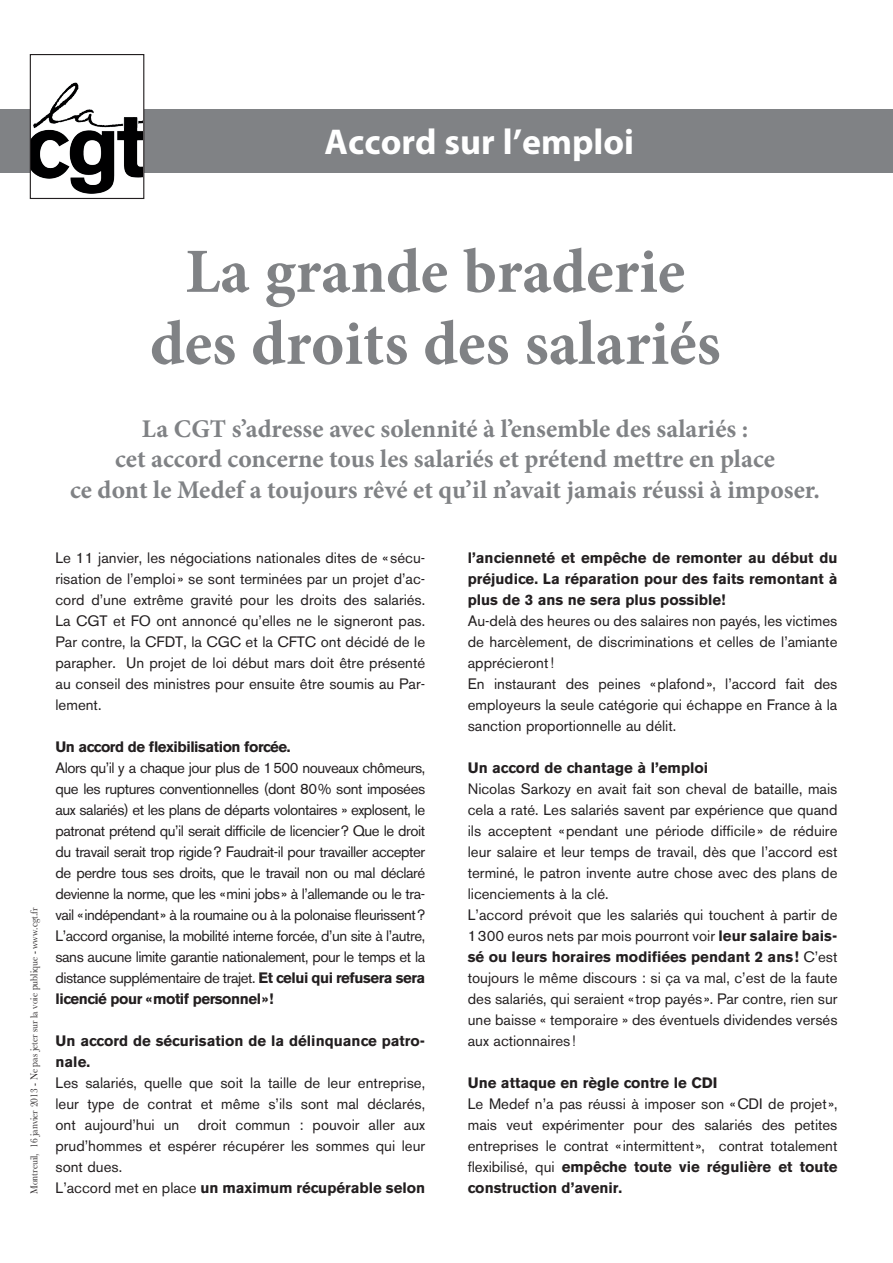
<style>
.page{position:relative;width:893px;height:1263px;background:#fff}
.page>*{position:absolute;margin:0;border:0;box-sizing:border-box;transform-origin:0 0}
.t1{font:700 63px/72px "Minion Pro";color:#808285;text-align:center}
.t2{font:700 36px "Myriad Pro";color:#fff}
.t3{font:700 25.5px/30.6px "Minion Pro";color:#808285;text-align:center}
.t4{font:15px/21px "Akzidenz Grotesk BE";color:#231f20;text-align:justify}
.t5{font:700 15px/21px "Akzidenz Grotesk BE";color:#231f20}
.t6{font:700 15px "Akzidenz Grotesk BE";letter-spacing:-.03em;color:#231f20}
.t7{font:10.5px "Baskerville";color:#231f20;scale:.9 1}
.s1{font-weight:700}
</style>
<div class="page">
<div style="left:0;top:109px;width:893px;height:64px;background:#808285"></div>
<img style="left:32px;top:82px;width:110px;height:112px">
<div style="left:30px;top:54px;width:114px;height:145px;border:1px solid #231f20"></div>
<h2 class="t2" style="left:325px;top:118px;width:311px">Accord sur l’emploi</h2>
<h1 class="t1" style="left:150px;top:235px;width:572px">La grande braderie des droits des salariés</h1>
<h3 class="t3" style="left:70px;top:413px;width:751px">La CGT s’adresse avec solennité à l’ensemble des salariés :<br>cet accord concerne tous les salariés et prétend mettre en place<br>ce dont le Medef a toujours rêvé et qu’il n’avait jamais réussi à imposer.</h3>
<p class="t7" style="left:28px;top:1194px;width:320px;rotate:-90deg">Montreuil, 16 janvier 2013 - Ne pas jeter sur la voie publique - www.cgt.fr</p>
<p class="t4" style="left:56px;top:547px;width:371px">Le 11 janvier, les négociations nationales dites de « sécu&shy;risation de l’emploi» se sont terminées par un projet d’ac&shy;cord d’une extrême gravité pour les droits des salariés.<br>La CGT et FO ont annoncé qu’elles ne le signeront pas.<br>Par contre, la CFDT, la CGC et la CFTC ont décidé de le parapher. Un projet de loi début mars doit être présenté au conseil des ministres pour ensuite être soumis au Par&shy;lement.</p>
<p class="t6" style="left:56px;top:738px;width:237px">Un accord de flexibilisation forcée.</p>
<p class="t4" style="left:55px;top:757px;width:371px">Alors qu’il y a chaque jour plus de 1500 nouveaux chômeurs, que les ruptures conventionnelles (dont 80% sont imposées aux salariés) et les plans de départs volontaires » explosent, le patronat prétend qu’il serait difficile de licencier? Que le droit du travail serait trop rigide? Faudrait-il pour travailler accepter de perdre tous ses droits, que le travail non ou mal déclaré devienne la norme, que les «mini jobs» à l’allemande ou le tra&shy;vail «indépendant» à la roumaine ou à la polonaise fleurissent?<br>L’accord organise, la mobilité interne forcée, d’un site à l’autre, sans aucune limite garantie nationalement, pour le temps et la distance supplémentaire de trajet. <span class="s1">Et celui qui refusera sera licencié pour «motif personnel»!</span></p>
<p class="t5" style="left:56px;top:1030px;width:371px">Un accord de sécurisation de la délinquance patro&shy;nale.</p>
<p class="t4" style="left:56px;top:1072px;width:371px;text-align:left">Les salariés, quelle que soit la taille de leur entreprise, leur type de contrat et même s’ils sont mal déclarés, ont aujourd’hui un droit commun : pouvoir aller aux prud’hommes et espérer récupérer les sommes qui leur sont dues.<br>L’accord met en place <span class="s1">un maximum récupérable selon</span></p>
<p class="t5" style="left:468px;top:547px;width:371px;text-align:justify">l’ancienneté et empêche de remonter au début du préjudice. La réparation pour des faits remontant à plus de 3 ans ne sera plus possible!</p>
<p class="t4" style="left:468px;top:610px;width:371px;text-align:left">Au-delà des heures ou des salaires non payés, les victimes de harcèlement, de discriminations et celles de l’amiante apprécieront!<br>En instaurant des peines «plafond», l’accord fait des employeurs la seule catégorie qui échappe en France à la sanction proportionnelle au délit.</p>
<p class="t5" style="left:468px;top:757px;width:242px">Un accord de chantage à l’emploi</p>
<p class="t4" style="left:468px;top:778px;width:371px;text-align:left">Nicolas Sarkozy en avait fait son cheval de bataille, mais cela a raté. Les salariés savent par expérience que quand ils acceptent «pendant une période difficile» de réduire leur salaire et leur temps de travail, dès que l’accord est terminé, le patron invente autre chose avec des plans de licenciements à la clé.<br>L’accord prévoit que les salariés qui touchent à partir de 1300 euros nets par mois pourront voir <span class="s1">leur salaire bais&shy;sé ou leurs horaires modifiées pendant 2 ans!</span> C’est toujours le même discours : si ça va mal, c’est de la faute des salariés, qui seraient «trop payés». Par contre, rien sur une baisse « temporaire » des éventuels dividendes versés aux actionnaires!</p>
<p class="t5" style="left:468px;top:1072px;width:251px">Une attaque en règle contre le CDI</p>
<p class="t4" style="left:468px;top:1093px;width:371px">Le Medef n’a pas réussi à imposer son «CDI de projet», mais veut expérimenter pour des salariés des petites entreprises le contrat «intermittent», contrat totalement flexibilisé, qui <span class="s1">empêche toute vie régulière et toute</span></p>
<p class="t5" style="left:468px;top:1177px;width:156px">construction d’avenir.</p>
</div>
